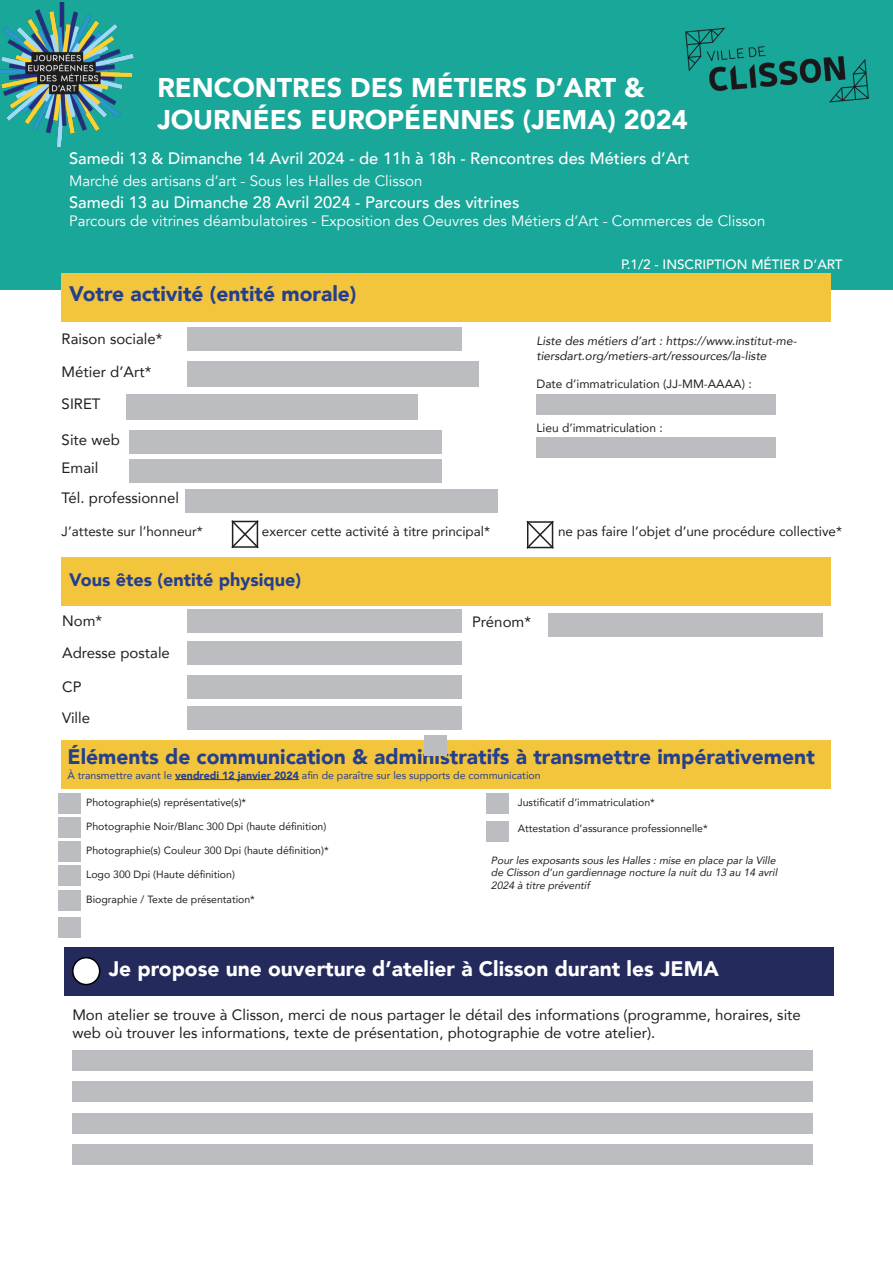
<style>
.page{position:relative;width:893px;height:1263px;background:#fff}
.page>*{position:absolute;margin:0;border:0;box-sizing:border-box;transform-origin:0 0}
.t1{font:900 27px "Avenir";color:#fff}
.t2{font:900 21px "Avenir";color:#253f8e}
.t3{font:900 21px "Avenir";color:#fff}
.t4{font:900 18px "Avenir";color:#253f8e}
.t5{font:500 16.5px "Avenir";color:#fff}
.t6{font:15px/18px "Avenir";color:#231f20}
.t7{font:15px "Avenir";color:#fff}
.t8{font:13.5px "Avenir";color:#231f20}
.t9{font:500 13.5px "Avenir";color:#fff}
.t10{font:italic 12px/14.4px "Avenir";color:#231f20}
.t11{font:12px "Avenir";color:#231f20}
.t12{font:10.5px "Avenir";color:#231f20}
.t13{font:italic 10.5px/12.6px "Avenir";color:#231f20}
.t14{font:10.5px "Avenir";color:#253f8e}
.s1{font-weight:900}
</style>
<div class="page">
<div style="left:0;top:1px;width:893px;height:289px;background:#19a799"></div>
<img style="left:685px;top:27px;width:184px;height:76px">
<div style="left:62px;top:273px;width:769px;height:48px;background:#f2c53c"></div>
<div style="left:62px;top:557px;width:769px;height:49px;background:#f2c53c"></div>
<div style="left:62px;top:740px;width:769px;height:48px;background:#f2c53c"></div>
<div style="left:187px;top:327px;width:274px;height:24px;background:#bcbdc0"></div>
<div style="left:187px;top:361px;width:291px;height:25px;background:#bcbdc0"></div>
<div style="left:129px;top:430px;width:313px;height:24px;background:#bcbdc0"></div>
<div style="left:126px;top:394px;width:291px;height:25px;background:#bcbdc0"></div>
<div style="left:129px;top:459px;width:313px;height:24px;background:#bcbdc0"></div>
<div style="left:185px;top:489px;width:313px;height:23px;background:#bcbdc0"></div>
<svg style="left:231px;top:520px;width:28px;height:29px"></svg>
<svg style="left:526px;top:520px;width:28px;height:29px"></svg>
<div style="left:536px;top:394px;width:240px;height:20px;background:#bcbdc0"></div>
<div style="left:536px;top:438px;width:240px;height:20px;background:#bcbdc0"></div>
<div style="left:188px;top:609px;width:274px;height:24px;background:#bcbdc0"></div>
<div style="left:188px;top:642px;width:274px;height:23px;background:#bcbdc0"></div>
<div style="left:188px;top:675px;width:274px;height:23px;background:#bcbdc0"></div>
<div style="left:188px;top:706px;width:274px;height:23px;background:#bcbdc0"></div>
<div style="left:549px;top:613px;width:274px;height:23px;background:#bcbdc0"></div>
<hr style="left:175px;top:779px;width:124px;height:1px;background:#253f8e">
<img style="left:0;top:2px;width:134px;height:144px">
<div style="left:59px;top:793px;width:22px;height:21px;background:#bcbdc0"></div>
<div style="left:65px;top:947px;width:769px;height:48px;background:#252a5d"></div>
<div style="left:73px;top:958px;width:27px;height:26px;background:#fff;border-radius:50%"></div>
<div style="left:72px;top:957px;width:28px;height:28px;border:2px solid #000;border-radius:50%"></div>
<div style="left:72px;top:1050px;width:740px;height:20px;background:#bcbdc0"></div>
<div style="left:72px;top:1081px;width:740px;height:21px;background:#bcbdc0"></div>
<div style="left:72px;top:1113px;width:740px;height:20px;background:#bcbdc0"></div>
<div style="left:72px;top:1144px;width:740px;height:20px;background:#bcbdc0"></div>
<div style="left:59px;top:817px;width:22px;height:21px;background:#bcbdc0"></div>
<div style="left:59px;top:841px;width:22px;height:21px;background:#bcbdc0"></div>
<div style="left:59px;top:865px;width:22px;height:21px;background:#bcbdc0"></div>
<div style="left:59px;top:891px;width:22px;height:20px;background:#bcbdc0"></div>
<div style="left:59px;top:917px;width:22px;height:21px;background:#bcbdc0"></div>
<div style="left:487px;top:793px;width:22px;height:21px;background:#bcbdc0"></div>
<div style="left:487px;top:821px;width:22px;height:20px;background:#bcbdc0"></div>
<div style="left:425px;top:735px;width:22px;height:21px;background:#bcbdc0"></div>
<p class="t1" style="left:157px;top:64px;width:489px">RENCONTRES DES MÉTIERS D’ART &amp;</p>
<p class="t1" style="left:157px;top:96px;width:532px">JOURNÉES EUROPÉENNES (JEMA) 2024</p>
<p class="t5" style="left:69px;top:144px;width:622px">Samedi 13 &amp; Dimanche 14 Avril 2024 - de 11h à 18h - Rencontres des Métiers d’Art</p>
<p class="t7" style="left:69px;top:172px;width:355px">Marché des artisans d’art - Sous les Halles de Clisson</p>
<p class="t5" style="left:69px;top:188px;width:452px">Samedi 13 au Dimanche 28 Avril 2024 - Parcours des vitrines</p>
<p class="t7" style="left:69px;top:211px;width:698px">Parcours de vitrines déambulatoires - Exposition des Oeuvres des Métiers d’Art - Commerces de Clisson</p>
<p class="t9" style="left:621px;top:252px;width:223px">P.1/2 - INSCRIPTION MÉTIER D’ART</p>
<p class="t2" style="left:69px;top:276px;width:289px">Votre activité (entité morale)</p>
<p class="t6" style="left:62px;top:329px;width:102px">Raison sociale*</p>
<p class="t6" style="left:62px;top:362px;width:91px">Métier d’Art*</p>
<p class="t6" style="left:62px;top:394px;width:40px">SIRET</p>
<p class="t6" style="left:62px;top:431px;width:60px">Site web</p>
<p class="t6" style="left:62px;top:458px;width:38px">Email</p>
<p class="t6" style="left:62px;top:488px;width:119px">Tél. professionnel</p>
<p class="t8" style="left:62px;top:521px;width:143px">J’atteste sur l’honneur*</p>
<p class="t8" style="left:262px;top:521px;width:230px">exercer cette activité à titre principal*</p>
<p class="t8" style="left:558px;top:521px;width:285px">ne pas faire l’objet d’une procédure collective*</p>
<p class="t10" style="left:536px;top:334px;width:262px">Liste des métiers d’art : https://www.institut-me&shy;tiersdart.org/metiers-art/ressources/la-liste</p>
<p class="t11" style="left:536px;top:374px;width:217px">Date d’immatriculation (JJ-MM-AAAA) :</p>
<p class="t11" style="left:536px;top:418px;width:128px">Lieu d’immatriculation :</p>
<p class="t4" style="left:69px;top:564px;width:233px">Vous êtes (entité physique)</p>
<p class="t6" style="left:62px;top:611px;width:42px">Nom*</p>
<p class="t6" style="left:62px;top:643px;width:109px">Adresse postale</p>
<p class="t6" style="left:62px;top:677px;width:21px">CP</p>
<p class="t6" style="left:62px;top:708px;width:30px">Ville</p>
<p class="t6" style="left:472px;top:613px;width:60px">Prénom*</p>
<p class="t2" style="left:68px;top:739px;width:749px">Éléments de communication &amp; administratifs à transmettre impérativement</p>
<p class="t14" style="left:68px;top:767px;width:475px">À transmettre avant le <span class="s1">vendredi 12 janvier 2024</span> afin de paraître sur les supports de communication</p>
<p class="t12" style="left:86px;top:794px;width:162px">Photographie(s) représentative(s)*</p>
<p class="t12" style="left:86px;top:818px;width:242px">Photographie Noir/Blanc 300 Dpi (haute définition)</p>
<p class="t12" style="left:86px;top:842px;width:244px">Photographie(s) Couleur 300 Dpi (haute définition)*</p>
<p class="t12" style="left:86px;top:866px;width:150px">Logo 300 Dpi (Haute définition)</p>
<p class="t12" style="left:86px;top:891px;width:170px">Biographie / Texte de présentation*</p>
<p class="t12" style="left:518px;top:794px;width:139px">Justificatif d’immatriculation*</p>
<p class="t12" style="left:518px;top:820px;width:191px">Attestation d’assurance professionnelle*</p>
<p class="t13" style="left:491px;top:853px;width:291px">PourlesexposantssouslesHalles:mise en place parla Ville de Clisson d’un gardiennage nocture la nuitdu 13 au 14 avril<br>2024 à titre préventif</p>
<p class="t3" style="left:109px;top:951px;width:612px">Je propose une ouverture d’atelier à Clisson durant les JEMA</p>
<p class="t6" style="left:72px;top:1005px;width:730px">Mon atelier se trouve à Clisson, merci de nous partager le détail des informations (programme, horaires, site web où trouver les informations, texte de présentation, photographie de votre atelier).</p>
</div>
